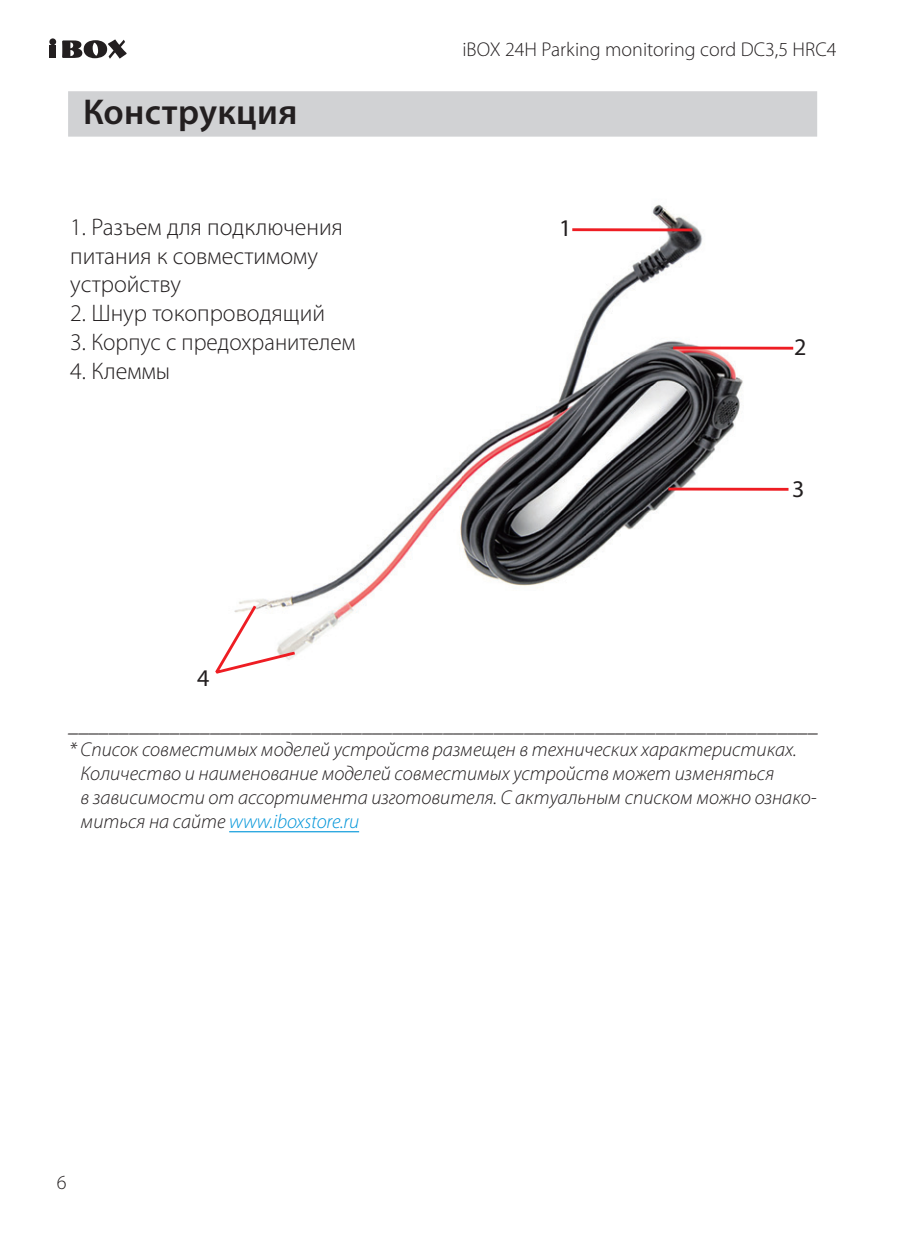
<style>
.page{position:relative;width:908px;height:1248px;background:#fff}
.page>*{position:absolute;margin:0;border:0;box-sizing:border-box;transform-origin:0 0}
.Заголовок{font:600 36px "Myriad Pro";letter-spacing:.01em;color:#231f20}
.Основной{font:300 24px/28.8px "Myriad Pro";color:#231f20}
.Подпись_фото{font:24px "Myriad Pro";color:#231f20}
.Сноска_внизу{font:italic 300 20px/24px "Myriad Pro";color:#231f20}
.t1{font:300 20px "Myriad Pro";color:#231f20}
.s1{color:#0095d9}
</style>
<div class="page">
<svg style="left:62px;top:39px;width:64px;height:20px"></svg>
<div style="left:49px;top:46px;width:7px;height:12px;background:#231f20"></div>
<div style="left:49px;top:38px;width:7px;height:7px;background:#231f20;border-radius:50%"></div>
<div style="left:68px;top:91px;width:748px;height:46px;background:#d1d2d4"></div>
<img style="left:239px;top:204px;width:555px;height:449px">
<svg style="left:215px;top:602px;width:83px;height:72px"></svg>
<hr style="left:572px;top:228px;width:120px;height:3px;background:#ee1d23">
<hr style="left:672px;top:346px;width:120px;height:3px;background:#ee1d23">
<hr style="left:229px;top:831px;width:130px;height:1px;background:#0095d9">
<hr style="left:668px;top:487px;width:120px;height:3px;background:#ee1d23">
<p class="Заголовок" style="left:83px;top:89px;width:216px">Конструкция</p>
<p class="Основной" style="left:70px;top:212px;width:274px">1. Разъем для подключения питания к совместимому устройству</p>
<p class="Основной" style="left:70px;top:298px;width:256px">2. Шнур токопроводящий</p>
<p class="Основной" style="left:70px;top:327px;width:287px">3. Корпус с предохранителем</p>
<p class="Основной" style="left:70px;top:356px;width:101px">4. Клеммы</p>
<p class="Подпись_фото" style="left:197px;top:663px;width:14px">4</p>
<p class="t1" style="left:462px;top:37px;width:375px">iBOX 24H Parking monitoring cord DC3,5 HRC4</p>
<p class="Подпись_фото" style="left:559px;top:213px;width:14px">1</p>
<p class="Подпись_фото" style="left:793px;top:332px;width:14px">2</p>
<p class="Подпись_фото" style="left:791px;top:474px;width:14px">3</p>
<p class="Сноска_внизу" style="left:69px;top:712px;width:750px">__________________________________________________________________________</p>
<p class="Сноска_внизу" style="left:81px;top:736px;width:737px;text-indent:-11px">* Список совместимых моделей устройств размещен в технических характеристиках.<br>Количество и наименование моделей совместимых устройств может изменяться<br>в зависимости от ассортимента изготовителя. С актуальным списком можно ознако&shy;миться на сайте <span class="s1">www.iboxstore.ru</span></p>
<p class="t1" style="left:57px;top:1170px;width:11px">6</p>
</div>
